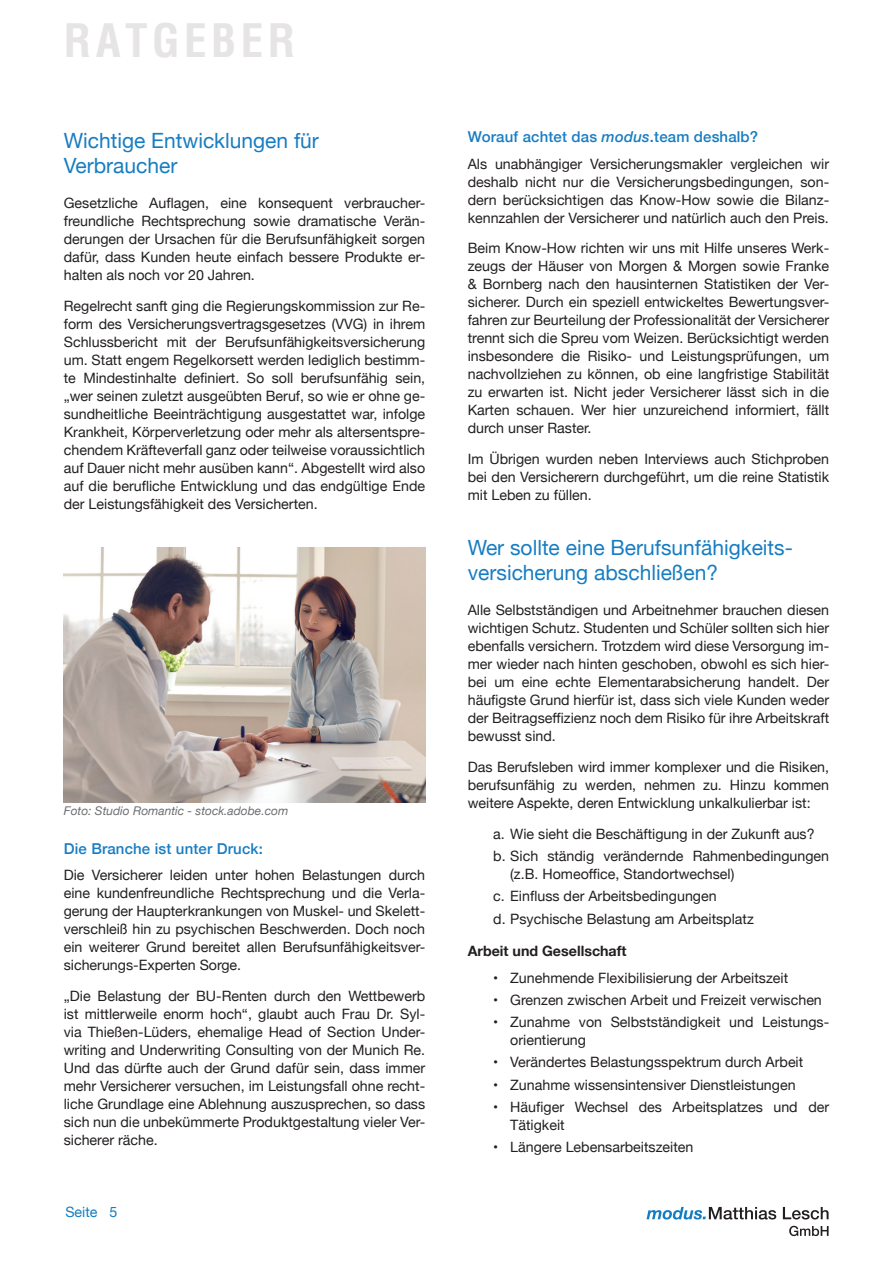
<style>
.page{position:relative;width:893px;height:1263px;background:#fff}
.page>*{position:absolute;margin:0;border:0;box-sizing:border-box;transform-origin:0 0}
.t1{font:700 condensed 45px "Helvetica";letter-spacing:.1em;color:#e6e4e5}
.t2{font:21px/25.2px "Helvetica Neue";color:#177dc2}
.t3{font:500 15px "Helvetica Neue";letter-spacing:.01em;color:#177dc2}
.t4{font:14.25px/18px "Helvetica Neue";color:#231f20;text-align:justify}
.t5{font:700 14.25px "Helvetica Neue";color:#231f20}
.t6{font:14.25px "Helvetica Neue";color:#147dc2}
.t7{font:italic 12px "Helvetica Neue";color:#6c6d70}
.s1{font-style:italic}
</style>
<div class="page">
<svg style="left:789px;top:1226px;width:40px;height:10px"></svg>
<svg style="left:646px;top:1207px;width:182px;height:12px"></svg>
<img style="left:64px;top:548px;width:361px;height:254px">
<h1 class="t1" style="left:64px;top:11px;width:233px">RATGEBER</h1>
<h2 class="t2" style="left:64px;top:129px;width:257px">Wichtige Entwicklungen für<br>Verbraucher</h2>
<p class="t4" style="left:64px;top:195px;width:363px">Gesetzliche Auflagen, eine konsequent verbraucher&shy;freundliche Rechtsprechung sowie dramatische Verän&shy;derungen der Ursachen für die Berufsunfähigkeit sorgen dafür, dass Kunden heute einfach bessere Produkte er&shy;halten als noch vor 20 Jahren.</p>
<p class="t4" style="left:64px;top:297px;width:363px">Regelrecht sanft ging die Regierungskommission zur Re&shy;form des Versicherungsvertragsgesetzes (VVG) in ihrem Schlussbericht mit der Berufsunfähigkeitsversicherung um. Statt engem Regelkorsett werden lediglich bestimm&shy;te Mindestinhalte definiert. So soll berufsunfähig sein, „wer seinen zuletzt ausgeübten Beruf, so wie er ohne ge&shy;sundheitliche Beeinträchtigung ausgestattet war, infolge Krankheit, Körperverletzung oder mehr als altersentspre&shy;chendem Kräfteverfall ganz oder teilweise voraussichtlich auf Dauer nicht mehr ausüben kann“. Abgestellt wird also auf die berufliche Entwicklung und das endgültige Ende der Leistungsfähigkeit des Versicherten.</p>
<p class="t7" style="left:64px;top:802px;width:226px">Foto: Studio Romantic - stock.adobe.com</p>
<p class="t3" style="left:64px;top:836px;width:201px">Die Branche ist unter Druck:</p>
<p class="t4" style="left:64px;top:867px;width:363px">Die Versicherer leiden unter hohen Belastungen durch eine kundenfreundliche Rechtsprechung und die Verla&shy;gerung der Haupterkrankungen von Muskel- und Skelett&shy;verschleiß hin zu psychischen Beschwerden. Doch noch ein weiterer Grund bereitet allen Berufsunfähigkeitsver&shy;sicherungs-Experten Sorge.</p>
<p class="t4" style="left:64px;top:988px;width:363px">„Die Belastung der BU-Renten durch den Wettbewerb ist mittlerweile enorm hoch“, glaubt auch Frau Dr. Syl&shy;via Thießen-Lüders, ehemalige Head of Section Under&shy;writing and Underwriting Consulting von der Munich Re.<br>Und das dürfte auch der Grund dafür sein, dass immer mehr Versicherer versuchen, im Leistungsfall ohne recht&shy;liche Grundlage eine Ablehnung auszusprechen, so dass sich nun die unbekümmerte Produktgestaltung vieler Ver&shy;sicherer räche.</p>
<p class="t6" style="left:65px;top:1202px;width:54px">Seite 5</p>
<p class="t3" style="left:468px;top:125px;width:292px">Worauf achtet das <span class="s1">modus</span>.team deshalb?</p>
<p class="t4" style="left:468px;top:155px;width:363px">Als unabhängiger Versicherungsmakler vergleichen wir deshalb nicht nur die Versicherungsbedingungen, son&shy;dern berücksichtigen das Know-How sowie die Bilanz&shy;kennzahlen der Versicherer und natürlich auch den Preis.</p>
<p class="t4" style="left:468px;top:240px;width:363px">Beim Know-How richten wir uns mit Hilfe unseres Werk&shy;zeugs der Häuser von Morgen &amp; Morgen sowie Franke &amp; Bornberg nach den hausinternen Statistiken der Ver&shy;sicherer. Durch ein speziell entwickeltes Bewertungsver&shy;fahren zur Beurteilung der Professionalität der Versicherer trennt sich die Spreu vom Weizen. Berücksichtigt werden insbesondere die Risiko- und Leistungsprüfungen, um nachvollziehen zu können, ob eine langfristige Stabilität zu erwarten ist. Nicht jeder Versicherer lässt sich in die Karten schauen. Wer hier unzureichend informiert, fällt durch unser Raster.</p>
<p class="t4" style="left:468px;top:451px;width:363px">Im Übrigen wurden neben Interviews auch Stichproben bei den Versicherern durchgeführt, um die reine Statistik mit Leben zu füllen.</p>
<h2 class="t2" style="left:468px;top:536px;width:327px">Wer sollte eine Berufsunfähigkeits&shy;versicherung abschließen?</h2>
<p class="t4" style="left:468px;top:602px;width:363px">Alle Selbstständigen und Arbeitnehmer brauchen diesen wichtigen Schutz. Studenten und Schüler sollten sich hier ebenfalls versichern. Trotzdem wird diese Versorgung im&shy;mer wieder nach hinten geschoben, obwohl es sich hier&shy;bei um eine echte Elementarabsicherung handelt. Der häufigste Grund hierfür ist, dass sich viele Kunden weder der Beitragseffizienz noch dem Risiko für ihre Arbeitskraft bewusst sind.</p>
<p class="t4" style="left:468px;top:759px;width:363px">Das Berufsleben wird immer komplexer und die Risiken, berufsunfähig zu werden, nehmen zu. Hinzu kommen weitere Aspekte, deren Entwicklung unkalkulierbar ist:</p>
<p class="t4" style="left:493px;top:824px;width:337px;line-height:22.2px">a. Wie sieht die Beschäftigung in der Zukunft aus? b. Sich ständig verändernde Rahmenbedingungen</p>
<p class="t4" style="left:493px;top:864px;width:262px;line-height:22.2px;text-align:left;text-indent:17px">(z.B. Homeoffice, Standortwechsel)<br>c. Einfluss der Arbeitsbedingungen<br>d. Psychische Belastung am Arbeitsplatz</p>
<p class="t5" style="left:468px;top:940px;width:160px">Arbeit und Gesellschaft</p>
<p class="t4" style="left:493px;top:969px;width:296px">• Zunehmende Flexibilisierung der Arbeitszeit</p>
<p class="t4" style="left:493px;top:991px;width:330px">• Grenzen zwischen Arbeit und Freizeit verwischen</p>
<p class="t4" style="left:510px;top:1014px;width:320px;text-indent:-17px">• Zunahme von Selbstständigkeit und Leistungs&shy;orientierung</p>
<p class="t4" style="left:493px;top:1054px;width:312px">• Verändertes Belastungsspektrum durch Arbeit</p>
<p class="t4" style="left:493px;top:1076px;width:304px">• Zunahme wissensintensiver Dienstleistungen</p>
<p class="t4" style="left:510px;top:1098px;width:320px;text-indent:-17px">• Häufiger Wechsel des Arbeitsplatzes und der<br>Tätigkeit</p>
<p class="t4" style="left:493px;top:1139px;width:202px">• Längere Lebensarbeitszeiten</p>
</div>
